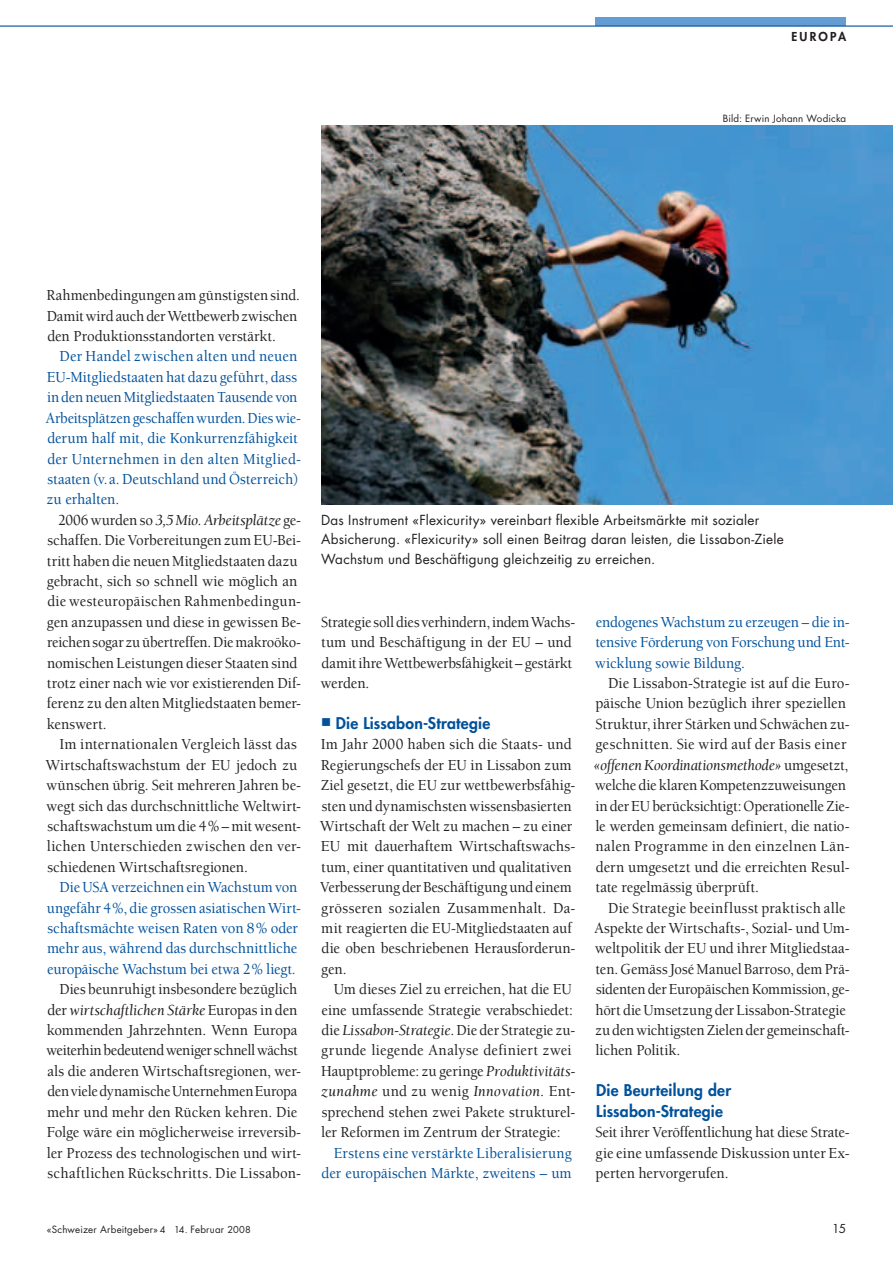
<style>
.page{position:relative;width:893px;height:1263px;background:#fff}
.page>*{position:absolute;margin:0;border:0;box-sizing:border-box;transform-origin:0 0}
.t1{font:500 15.75px/20.4px "Berkeley Std";color:#231f20;scale:.94 1}
.t2{font:500 15.75px/20.4px "Berkeley Std";color:#231f20;text-align:center;scale:.92 1}
.t3{font:500 15.75px/20.4px "Berkeley Std";color:#231f20;scale:.93 1}
.t4{font:500 15.75px/20.4px "Berkeley Std";color:#01519b;scale:.94 1}
.t5{font:500 15.75px/20.4px "Berkeley Std";color:#01519b;text-align:center;scale:.93 1}
.t6{font:500 15.75px/20.4px "Berkeley Std";color:#01519b;text-align:right;scale:.92 1}
.t7{font:800 15.75px/20.4px "Futura Std";letter-spacing:.015em;color:#01519b}
.t8{font:13.5px/19.5px "Futura Std";letter-spacing:.01em;color:#231f20}
.t9{font:800 12px "Futura Std";letter-spacing:.18em;color:#231f20}
.t10{font:12px "Futura Std";color:#231f20}
.t11{font:9.75px "Futura Std";letter-spacing:.025em;color:#231f20}
.s1{font-weight:400;font-style:italic}
.s2{font-size:9.3px}
</style>
<div class="page">
<div style="left:595px;top:17px;width:251px;height:9px;background:#639dd4"></div>
<hr style="left:0;top:26px;width:893px;height:1px;background:#01519b">
<img style="left:321px;top:126px;width:572px;height:378px">
<p class="t9" style="left:792px;top:31px;width:56px">EUROPA</p>
<p class="t11" style="left:723px;top:113px;width:125px">Bild: Erwin Johann Wodicka</p>
<p class="t3" style="left:47px;top:286px;width:274px">Rahmenbedingungen am günstigsten sind.<br>Damit wird auch der Wettbewerb zwischen den Produktionsstandorten verstärkt.</p>
<p class="t4" style="left:46px;top:347px;width:273px;text-indent:14px">Der Handel zwischen alten und neuen EU-Mitgliedstaaten hat dazu geführt, dass in den neuen Mitgliedstaaten Tausende von Arbeitsplätzen geschaffen wurden. Dies wie&shy;derum half mit, die Konkurrenzfähigkeit der Unternehmen in den alten Mitglied&shy;staaten (v. a. Deutschland und Österreich) zu erhalten.</p>
<p class="t1" style="left:47px;top:511px;width:272px;text-indent:11px">2006 wurden so <span class="s1">3,5 Mio. Arbeitsplätze</span> ge&shy;schaffen. Die Vorbereitungen zum EU-Bei&shy;tritt haben die neuen Mitgliedstaaten dazu gebracht, sich so schnell wie möglich an die westeuropäischen Rahmenbedingun&shy;gen anzupassen und diese in gewissen Be&shy;reichen sogar zu übertreffen. Die makroöko&shy;nomischen Leistungen dieser Staaten sind trotz einer nach wie vor existierenden Dif&shy;ferenz zu den alten Mitgliedstaaten bemer&shy;kenswert.</p>
<p class="t1" style="left:46px;top:735px;width:273px;text-indent:13px">Im internationalen Vergleich lässt das Wirt schaftswachstum der EU jedoch zu wünschen übrig. Seit mehreren Jahren be&shy;wegt sich das durchschnittliche Weltwirt&shy;schaftswachstum um die 4 % – mit wesent&shy;lichen Unterschieden zwischen den ver&shy;schiedenen Wirtschaftsregionen.</p>
<p class="t5" style="left:47px;top:878px;width:275px">Die USA verzeichnen ein Wachstum von ungefähr 4 %, die grossen asiatischen Wirt&shy;schaftsmächte weisen Raten von 8 % oder mehr aus, während das durchschnittliche europäische Wachstum bei etwa 2 % liegt.</p>
<p class="t2" style="left:47px;top:980px;width:278px">Dies beunruhigt insbesondere bezüglich der <span class="s1">wirtschaftlichen Stärke</span> Europas in den kommenden Jahrzehnten. Wenn Europa wei terhin bedeutend weniger schnell wächst als die anderen Wirtschaftsregionen, wer&shy;den viele dynamische Unternehmen Euro pa mehr und mehr den Rücken kehren. Die Folge wäre ein möglicherweise irreversib&shy;ler Prozess des technologischen und wirt&shy;schaftlichen Rückschritts. Die Lissabon-</p>
<p class="t8" style="left:321px;top:511px;width:464px">Das Instrument «Flexicurity» vereinbart flexible Arbeitsmärkte mit sozialer<br>Absicherung. «Flexicurity» soll einen Beitrag daran leisten, die Lissabon-Ziele<br>Wachstum und Beschäftigung gleichzeitig zu erreichen.</p>
<p class="t2" style="left:321px;top:613px;width:278px;text-align:left">Stra tegie soll dies verhindern, indem Wachs&shy;tum und Beschäftigung in der EU – und damit ihre Wettbewerbsfähigkeit – gestärkt werden.</p>
<p class="t7" style="left:321px;top:714px;width:170px">■ Die Lissabon-Strategie</p>
<p class="t1" style="left:320px;top:735px;width:273px">Im Jahr 2000 haben sich die Staats- und Re gierungschefs der EU in Lissabon zum Ziel gesetzt, die EU zur wettbewerbsfähig&shy;sten und dynamischsten wissensbasierten Wirtschaft der Welt zu machen – zu einer EU mit dauerhaftem Wirtschaftswachs&shy;tum, einer quantitativen und qualitativen Verbesserung der Beschäftigung und einem grösseren sozialen Zusammenhalt. Da&shy;mit reagierten die EU-Mitgliedstaaten auf die oben beschriebenen Herausforderun&shy;gen.</p>
<p class="t1" style="left:321px;top:980px;width:272px;text-indent:13px">Um dieses Ziel zu erreichen, hat die EU eine umfassende Strategie verabschiedet: die <span class="s1">Lissabon-Strategie</span>. Die der Strategie zu&shy;grunde liegende Analyse definiert zwei Haupt probleme: zu geringe <span class="s1">Produktivitäts&shy;zunahme</span> und zu wenig <span class="s1">Innovation.</span> Ent&shy;sprechend stehen zwei Pakete strukturel&shy;ler Reformen im Zentrum der Strategie:</p>
<p class="t6" style="left:322px;top:1143px;width:274px">Erstens eine verstärkte Liberalisierung der europäischen Märkte, zweitens – um</p>
<p class="t4" style="left:595px;top:613px;width:272px;text-align:justify">endogenes Wachstum zu erzeugen – die in&shy;tensive Förderung von Forschung und Ent&shy;wicklung sowie Bildung.</p>
<p class="t1" style="left:593px;top:674px;width:275px;text-indent:15px">Die Lissabon-Strategie ist auf die Euro&shy;päische Union bezüglich ihrer speziellen Struktur, ihrer Stärken und Schwächen zu&shy;geschnitten. Sie wird auf der Basis einer <span class="s1">«offenen Koordinationsmethode»</span> umgesetzt, welche die klaren Kompetenzzuweisungen in der EU berücksichtigt: Operationelle Zie&shy;l e werden gemeinsam definiert, die natio&shy;nalen Programme in den einzelnen Län&shy;dern umgesetzt und die erreichten Resul&shy;tate regelmässig überprüft.</p>
<p class="t3" style="left:594px;top:898px;width:276px;text-indent:14px">Die Strategie beeinflusst praktisch alle Aspekte der Wirtschafts-, Sozial- und Um&shy;weltpolitik der EU und ihrer Mitgliedstaa&shy;ten. Gemäss José Manuel Barroso, dem Prä&shy;sidenten der Europäischen Kommission, ge&shy;hört die Umsetzung der Lissabon-Strategie zu den wichtigsten Zielen der gemeinschaft&shy;lichen Politik.</p>
<p class="t7" style="left:596px;top:1081px;width:136px">Die Beurteilung der<br>Lissabon-Strategie</p>
<p class="t1" style="left:595px;top:1123px;width:272px;text-align:justify">Seit ihrer Veröffentlichung hat diese Strate&shy;gie eine umfassende Diskussion unter Ex&shy;perten hervorgerufen.</p>
<p class="t11" style="left:47px;top:1225px;width:206px">«Schweizer Arbeitgeber» <span class="s2">4 14.</span> Februar <span class="s2">2008</span></p>
<p class="t10" style="left:832px;top:1223px;width:15px">15</p>
</div>
